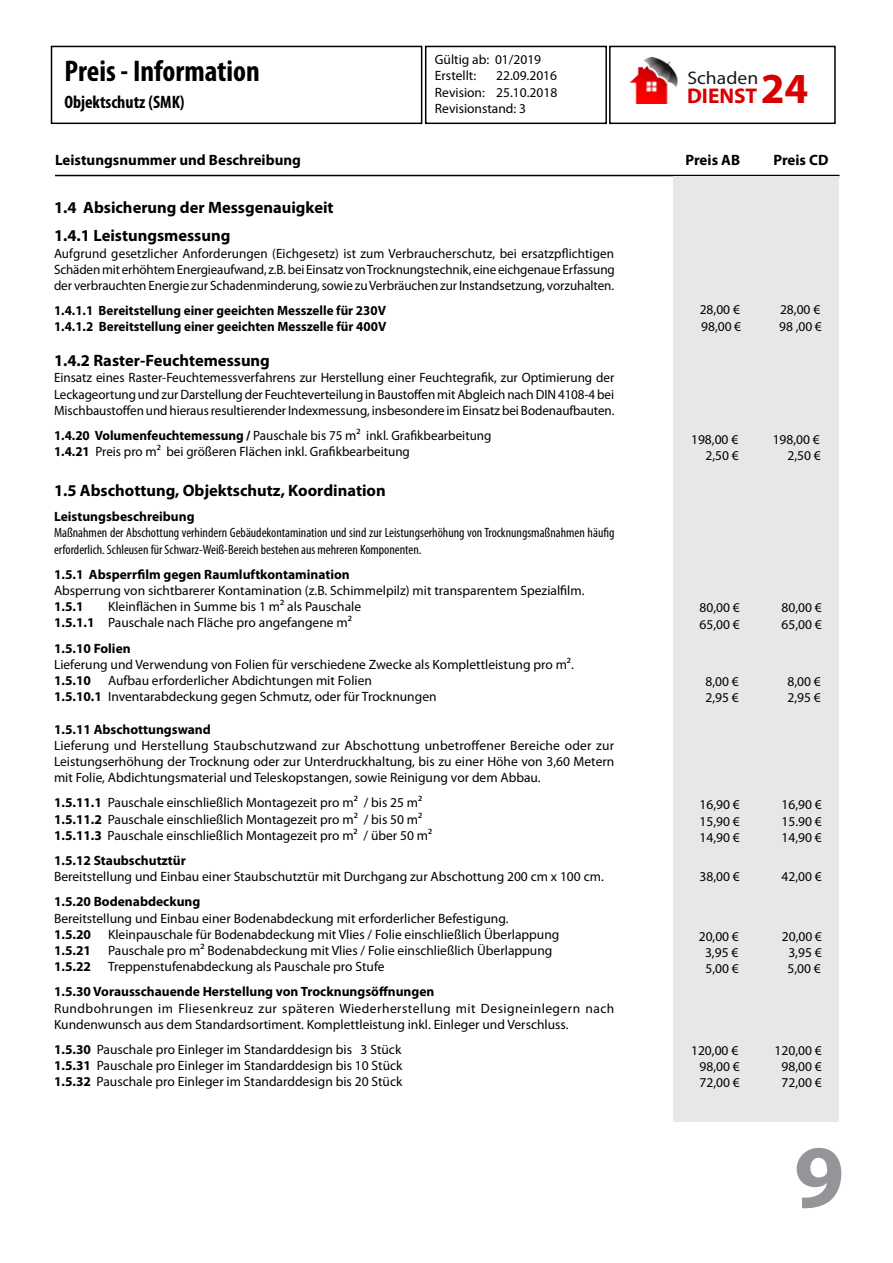
<style>
.page{position:relative;width:893px;height:1263px;background:#fff}
.page>*{position:absolute;margin:0;border:0;box-sizing:border-box;transform-origin:0 0}
.t1{font:700 90px "Myriad Pro";color:#939598}
.t2{font:700 condensed 30px "Myriad Pro";color:#000}
.t3{font:700 21.3px "Myriad Pro";color:#d80000}
.t4{font:18.15px "Myriad Pro";color:#1a1a1a;scale:1.08 1}
.t5{font:700 condensed 18px "Myriad Pro";color:#000}
.t6{font:700 16.5px/28.8px "Myriad Pro";color:#000}
.t7{font:700 15px "Myriad Pro";color:#000}
.t8{font:13.5px/16.2px "Myriad Pro";color:#000;text-align:justify}
.t9{font:700 13.5px/16.2px "Myriad Pro";color:#000}
.t10{font:condensed 13.5px/16.2px "Myriad Pro";color:#000}
.t11{font:13.5px/16.2px "Myriad Pro";letter-spacing:.02em;color:#000}
.s1{font-size:42.9px}
.s2{font-weight:700}
</style>
<div class="page">
<hr style="left:55px;top:175px;width:785px;height:1px;background:#000">
<div style="left:673px;top:176px;width:166px;height:945px;background:#e6e7e8"></div>
<div style="left:51px;top:46px;width:371px;height:78px;border:2px solid #000"></div>
<div style="left:425px;top:46px;width:182px;height:78px;border:2px solid #000"></div>
<div style="left:609px;top:46px;width:227px;height:78px;border:2px solid #000"></div>
<img style="left:629px;top:58px;width:49px;height:45px">
<h2 class="t2" style="left:64px;top:52px;width:197px">Preis - Information</h2>
<h3 class="t5" style="left:64px;top:91px;width:122px">Objektschutz (SMK)</h3>
<p class="t8" style="left:435px;top:51px;width:108px">Gültig ab: 01/2019<br>Erstellt:</p>
<p class="t8" style="left:435px;top:68px;width:124px;text-indent:61px">22.09.2016<br>Revision: 25.10.2018<br>Revisionstand: 3</p>
<h3 class="t4" style="left:687px;top:67px;width:67px">Schaden</h3>
<h3 class="t3" style="left:687px;top:82px;width:123px">DIENST <span class="s1">24</span></h3>
<p class="t7" style="left:55px;top:150px;width:247px">Leistungsnummer und Beschreibung</p>
<p class="t7" style="left:685px;top:150px;width:56px">Preis AB</p>
<p class="t7" style="left:773px;top:150px;width:57px">Preis CD</p>
<p class="t6" style="left:54px;top:192px;width:281px">1.4 Absicherung der Messgenauigkeit<br>1.4.1 Leistungsmessung</p>
<p class="t8" style="left:54px;top:245px;width:562px">Aufgrund gesetzlicher Anforderungen (Eichgesetz) ist zum Verbraucherschutz, bei ersatzpflichtigen Schäden mit erhöhtem Energieaufwand, z.B. bei Einsatz von Trocknungstechnik, eine eichgenaue Erfassung der verbrauchten Energie zur Schadenminderung, sowie zu Verbräuchen zur Instandsetzung, vorzuhalten.</p>
<p class="t9" style="left:54px;top:302px;width:334px">1.4.1.1 Bereitstellung einer geeichten Messzelle für 230V<br>1.4.1.2 Bereitstellung einer geeichten Messzelle für 400V</p>
<p class="t6" style="left:54px;top:346px;width:217px">1.4.2 Raster-Feuchtemessung</p>
<p class="t8" style="left:54px;top:370px;width:562px">Einsatz eines Raster-Feuchtemessverfahrens zur Herstellung einer Feuchtegrafik, zur Optimierung der Leckageortung und zur Darstellung der Feuchteverteilung in Baustoffen mit Abgleich nach DIN 4108-4 bei Mischbaustoffen und hieraus resultierender Indexmessung, insbesondere im Einsatz bei Bodenaufbauten.</p>
<p class="t8" style="left:54px;top:427px;width:439px"><span class="s2">1.4.20 Volumenfeuchtemessung /</span> Pauschale bis 75 m² inkl. Grafikbearbeitung<br><span class="s2">1.4.21</span> Preis pro m² bei größeren Flächen inkl. Grafikbearbeitung</p>
<p class="t6" style="left:54px;top:475px;width:333px">1.5 Abschottung, Objektschutz, Koordination</p>
<p class="t9" style="left:54px;top:508px;width:142px">Leistungsbeschreibung</p>
<p class="t10" style="left:54px;top:525px;width:562px">Maßnahmen der Abschottung verhindern Gebäudekontamination und sind zur Leistungserhöhung von Trocknungsmaßnahmen häufig erforderlich. Schleusen für Schwarz-Weiß-Bereich bestehen aus mehreren Komponenten.</p>
<p class="t9" style="left:54px;top:566px;width:297px">1.5.1 Absperrfilm gegen Raumluftkontamination</p>
<p class="t8" style="left:54px;top:582px;width:532px">Absperrung von sichtbarerer Kontamination (z.B. Schimmelpilz) mit transparentem Spezialfilm.</p>
<p class="t9" style="left:54px;top:598px;width:31px">1.5.1</p>
<p class="t8" style="left:54px;top:598px;width:309px;text-indent:54px">Kleinflächen in Summe bis 1 m² als Pauschale<br><span class="s2">1.5.1.1</span> Pauschale nach Fläche pro angefangene m²</p>
<p class="t9" style="left:54px;top:639px;width:78px">1.5.10 Folien</p>
<p class="t8" style="left:54px;top:656px;width:521px">Lieferung und Verwendung von Folien für verschiedene Zwecke als Komplettleistung pro m².</p>
<p class="t9" style="left:54px;top:672px;width:38px">1.5.10</p>
<p class="t8" style="left:54px;top:672px;width:384px;text-indent:54px">Aufbau erforderlicher Abdichtungen mit Folien<br><span class="s2">1.5.10.1</span> Inventarabdeckung gegen Schmutz, oder für Trocknungen</p>
<p class="t9" style="left:54px;top:720px;width:158px">1.5.11 Abschottungswand</p>
<p class="t8" style="left:54px;top:737px;width:562px">Lieferung und Herstellung Staubschutzwand zur Abschottung unbetroffener Bereiche oder zur Leistungserhöhung der Trocknung oder zur Unterdruckhaltung, bis zu einer Höhe von 3,60 Metern mit Folie, Abdichtungsmaterial und Teleskopstangen, sowie Reinigung vor dem Abbau.</p>
<p class="t8" style="left:54px;top:794px;width:380px;text-align:left"><span class="s2">1.5.11.1</span> Pauschale einschließlich Montagezeit pro m² / bis 25 m²<br><span class="s2">1.5.11.2</span> Pauschale einschließlich Montagezeit pro m² / bis 50 m²<br><span class="s2">1.5.11.3</span> Pauschale einschließlich Montagezeit pro m² / über 50 m²</p>
<p class="t9" style="left:54px;top:852px;width:133px">1.5.12 Staubschutztür</p>
<p class="t8" style="left:54px;top:868px;width:551px">Bereitstellung und Einbau einer Staubschutztür mit Durchgang zur Abschottung 200 cm x 100 cm.</p>
<p class="t9" style="left:54px;top:893px;width:148px">1.5.20 Bodenabdeckung</p>
<p class="t8" style="left:54px;top:910px;width:456px">Bereitstellung und Einbau einer Bodenabdeckung mit erforderlicher Befestigung.</p>
<p class="t9" style="left:54px;top:926px;width:38px">1.5.20</p>
<p class="t8" style="left:108px;top:926px;width:453px">Kleinpauschale für Bodenabdeckung mit Vlies / Folie einschließlich Überlappung</p>
<p class="t9" style="left:54px;top:942px;width:38px">1.5.21</p>
<p class="t8" style="left:108px;top:942px;width:446px">Pauschale pro m² Bodenabdeckung mit Vlies / Folie einschließlich Überlappung</p>
<p class="t9" style="left:54px;top:958px;width:38px">1.5.22</p>
<p class="t8" style="left:108px;top:958px;width:278px">Treppenstufenabdeckung als Pauschale pro Stufe</p>
<p class="t9" style="left:54px;top:983px;width:382px">1.5.30 Vorausschauende Herstellung von Trocknungsöffnungen</p>
<p class="t11" style="left:54px;top:1000px;width:562px">Rundbohrungen im Fliesenkreuz zur späteren Wiederherstellung mit Designeinlegern nach<br>Kundenwunsch aus dem Standardsortiment. Komplettleistung inkl. Einleger und Verschluss.</p>
<p class="t8" style="left:54px;top:1041px;width:350px"><span class="s2">1.5.30</span> Pauschale pro Einleger im Standarddesign bis 3 Stück <span class="s2">1.5.31</span> Pauschale pro Einleger im Standarddesign bis 10 Stück <span class="s2">1.5.32</span> Pauschale pro Einleger im Standarddesign bis 20 Stück</p>
<p class="t8" style="left:700px;top:302px;width:42px">28,00 €</p>
<p class="t8" style="left:780px;top:302px;width:42px">28,00 €</p>
<p class="t8" style="left:701px;top:318px;width:41px">98,00 €</p>
<p class="t8" style="left:779px;top:318px;width:44px">98 ,00 €</p>
<p class="t8" style="left:691px;top:431px;width:49px">198,00 €</p>
<p class="t8" style="left:773px;top:431px;width:49px">198,00 €</p>
<p class="t8" style="left:705px;top:447px;width:35px">2,50 €</p>
<p class="t8" style="left:787px;top:447px;width:35px">2,50 €</p>
<p class="t8" style="left:699px;top:599px;width:42px">80,00 €</p>
<p class="t8" style="left:782px;top:599px;width:42px">80,00 €</p>
<p class="t8" style="left:699px;top:616px;width:42px">65,00 €</p>
<p class="t8" style="left:782px;top:616px;width:42px">65,00 €</p>
<p class="t8" style="left:705px;top:673px;width:35px">8,00 €</p>
<p class="t8" style="left:787px;top:673px;width:35px">8,00 €</p>
<p class="t8" style="left:705px;top:689px;width:35px">2,95 €</p>
<p class="t8" style="left:787px;top:689px;width:35px">2,95 €</p>
<p class="t8" style="left:699px;top:797px;width:42px">16,90 €</p>
<p class="t8" style="left:782px;top:797px;width:42px">16,90 €</p>
<p class="t8" style="left:699px;top:813px;width:42px">15,90 €</p>
<p class="t8" style="left:782px;top:813px;width:42px">15.90 €</p>
<p class="t8" style="left:699px;top:829px;width:42px">14,90 €</p>
<p class="t8" style="left:782px;top:829px;width:42px">14,90 €</p>
<p class="t8" style="left:699px;top:869px;width:42px">38,00 €</p>
<p class="t8" style="left:782px;top:869px;width:42px">42,00 €</p>
<p class="t8" style="left:699px;top:928px;width:41px">20,00 €</p>
<p class="t8" style="left:782px;top:928px;width:41px">20,00 €</p>
<p class="t8" style="left:705px;top:944px;width:35px">3,95 €</p>
<p class="t8" style="left:788px;top:944px;width:35px">3,95 €</p>
<p class="t8" style="left:705px;top:960px;width:35px">5,00 €</p>
<p class="t8" style="left:787px;top:960px;width:35px">5,00 €</p>
<p class="t8" style="left:691px;top:1042px;width:49px">120,00 €</p>
<p class="t8" style="left:775px;top:1042px;width:49px">120,00 €</p>
<p class="t8" style="left:699px;top:1058px;width:42px">98,00 €</p>
<p class="t8" style="left:782px;top:1058px;width:42px">98,00 €</p>
<p class="t8" style="left:699px;top:1074px;width:42px">72,00 €</p>
<p class="t8" style="left:782px;top:1074px;width:42px">72,00 €</p>
<h1 class="t1" style="left:794px;top:1118px;width:52px">9</h1>
</div>
